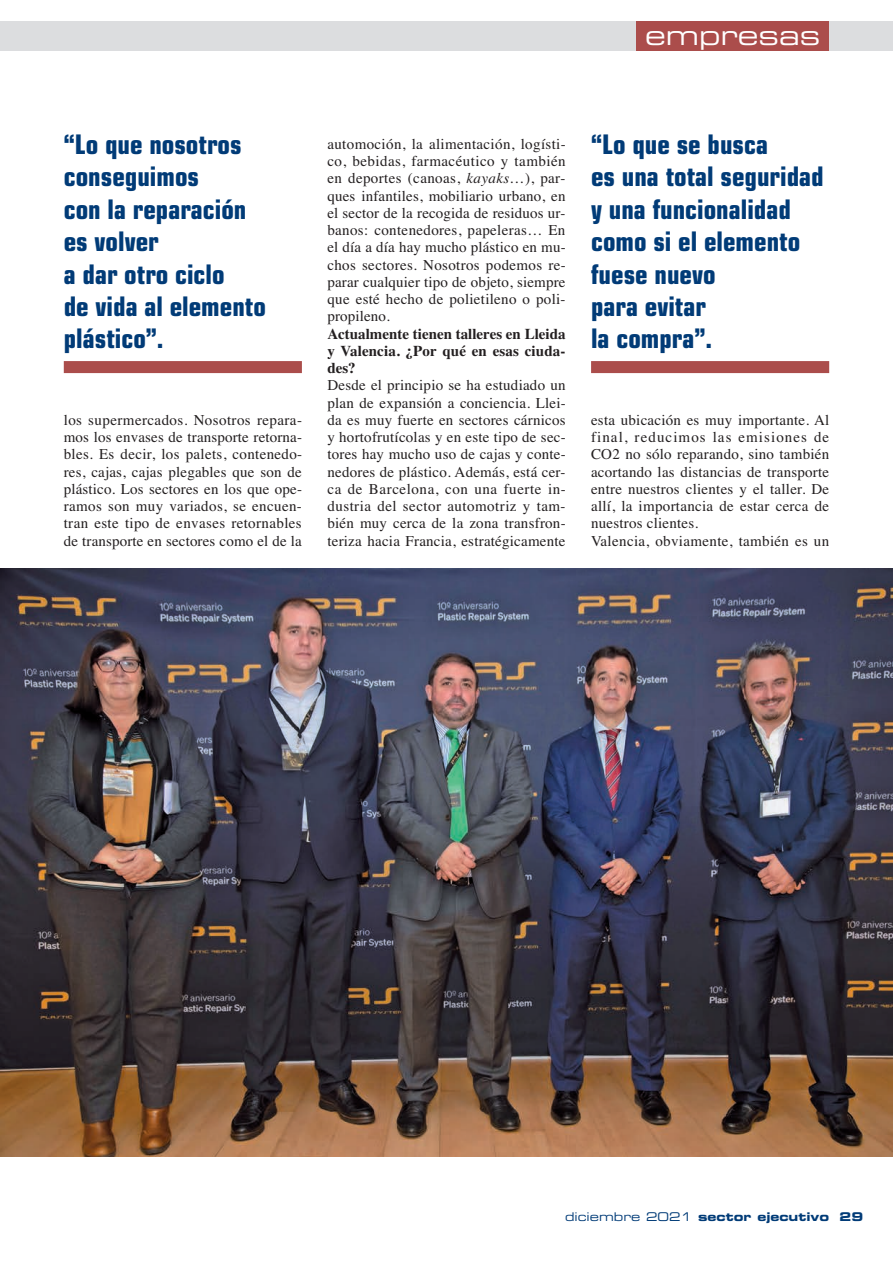
<style>
.page{position:relative;width:893px;height:1263px;background:#fff}
.page>*{position:absolute;margin:0;border:0;box-sizing:border-box;transform-origin:0 0}
.t1{font:700 condensed 27px/32.4px "Eurostile";color:#013b77}
.t2{font:27px "Eurostile Extended Two";color:#fff}
.t3{font:15px/17.2px "Times";letter-spacing:.015em;color:#231f20;text-align:justify}
.t4{font:700 15px/17.2px "Times";color:#231f20;text-align:justify}
.t5{font:12px "Eurostile Bold Extended Two";color:#013b77}
.s1{font-style:italic}
.s2{font-family:"Eurostile Extended Two"}
</style>
<div class="page">
<img style="left:0;top:568px;width:893px;height:589px">
<div style="left:0;top:21px;width:893px;height:30px;background:#dcdddf"></div>
<div style="left:637px;top:21px;width:192px;height:30px;background:#ab4d4b"></div>
<div style="left:64px;top:361px;width:238px;height:12px;background:#ab4d4b"></div>
<div style="left:591px;top:361px;width:238px;height:12px;background:#ab4d4b"></div>
<h1 class="t2" style="left:645px;top:26px;width:177px">empresas</h1>
<h1 class="t1" style="left:64px;top:130px;width:204px">“Lo que nosotros conseguimos<br>con la reparación es volver<br>a dar otro ciclo<br>de vida al elemento plástico”.</h1>
<h1 class="t1" style="left:591px;top:130px;width:234px">“Lo que se busca<br>es una total seguridad y una funcionalidad como si el elemento fuese nuevo<br>para evitar<br>la compra”.</h1>
<p class="t3" style="left:327px;top:135px;width:240px">automoción, la alimentación, logísti&shy;co, bebidas, farmacéutico y también en deportes (canoas, <span class="s1">kayaks</span>…), par&shy;ques infantiles, mobiliario urbano, en el sector de la recogida de residuos ur&shy;banos: contenedores, papeleras… En el día a día hay mucho plástico en mu&shy;chos sectores. Nosotros podemos re&shy;parar cualquier tipo de objeto, siempre que esté hecho de polietileno o poli&shy;propileno.</p>
<p class="t4" style="left:327px;top:325px;width:240px">Actualmente tienen talleres en Lleida y Valencia. ¿Por qué en esas ciuda&shy;des?</p>
<p class="t3" style="left:327px;top:377px;width:240px">Desde el principio se ha estudiado un plan de expansión a conciencia. Llei&shy;da es muy fuerte en sectores cárnicos y hortofrutícolas y en este tipo de sec&shy;tores hay mucho uso de cajas y conte&shy;nedores de plástico. Además, está cer&shy;ca de Barcelona, con una fuerte in&shy;dustria del sector automotriz y tam&shy;bién muy cerca de la zona transfron&shy;teriza hacia Francia, estratégicamente</p>
<p class="t3" style="left:591px;top:411px;width:240px;text-align:left">esta ubicación es muy importante. Al final, reducimos las emisiones de CO2 no sólo reparando, sino también acortando las distancias de transporte entre nuestros clientes y el taller. De allí, la importancia de estar cerca de nuestros clientes.<br>Valencia, obviamente, también es un</p>
<p class="t3" style="left:64px;top:411px;width:240px">los supermercados. Nosotros repara&shy;mos los envases de transporte retorna&shy;bles. Es decir, los palets, contenedo&shy;res, cajas, cajas plegables que son de plástico. Los sectores en los que ope&shy;ramos son muy variados, se encuen&shy;tran este tipo de envases retornables de transporte en sectores como el de la</p>
<p class="t5" style="left:565px;top:1212px;width:300px"><span class="s2">diciembre 2021</span> sector ejecutivo 29</p>
</div>
